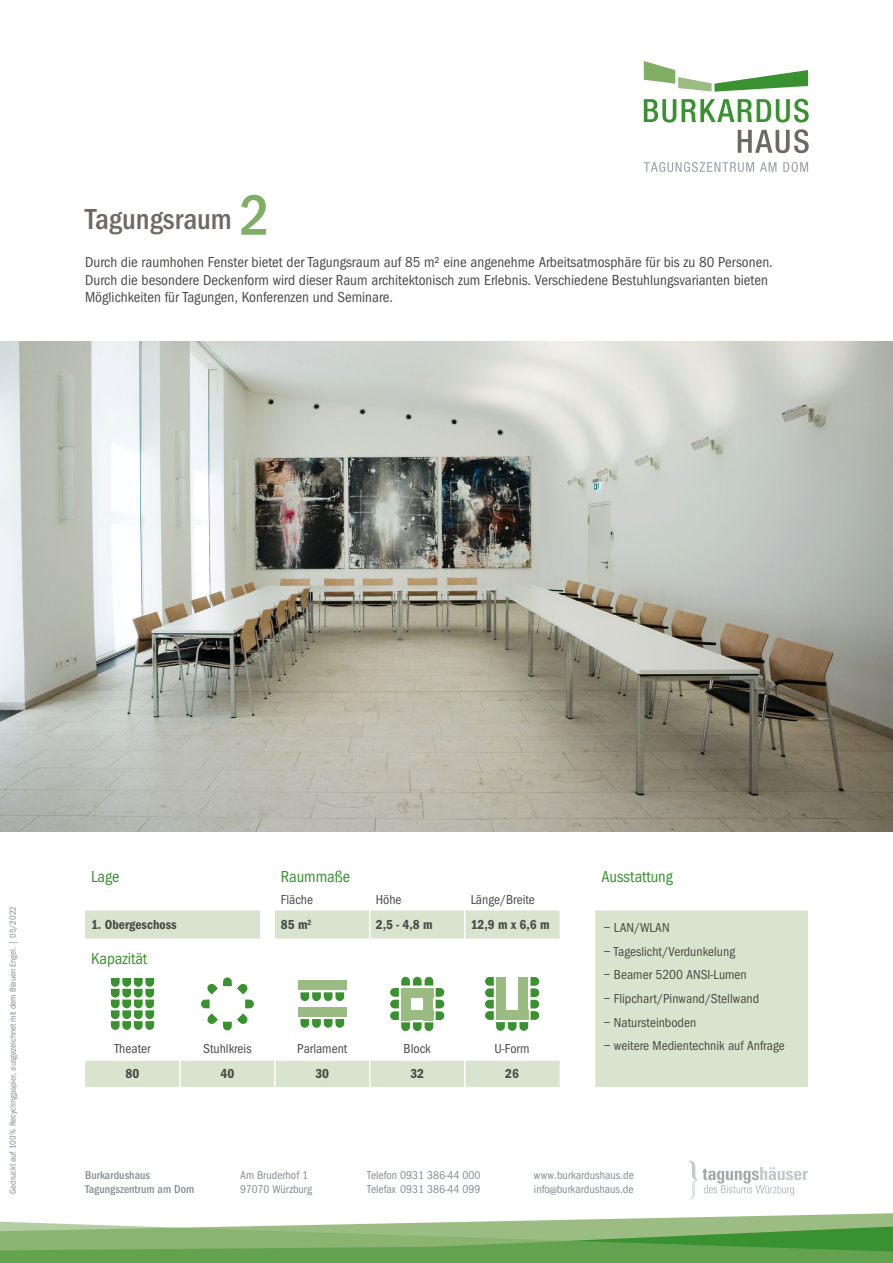
<style>
.page{position:relative;width:893px;height:1263px;background:#fff}
.page>*{position:absolute;margin:0;border:0;box-sizing:border-box;transform-origin:0 0}
.t1{font:30px "Franklin Goth EFTU Med Con";color:#6c6967}
.t2{font:16.5px "Franklin Goth EFTU Book Con";color:#39912f}
.t3{font:15px/17.2px "Franklin Goth EFTU Book Con";color:#4a4a49}
.t4{font:13.5px "Franklin Goth EFTU Book Con";color:#4a4a49}
.t5{font:13.5px "Franklin Goth EFTU Demi Con";color:#4a4a49}
.t6{font:11.7px/14.1px "Franklin Goth EFTU Book Con";color:#868d91}
.t7{font:11.7px/14.1px "Franklin Goth EFTU Med Con";color:#868d91}
.t8{font:9px "Franklin Goth EFTU Book Con";color:#868d91}
.s1{font-size:58.95px;color:#80ae64}
</style>
<div class="page">
<svg style="left:0;top:1213px;width:893px;height:50px"></svg>
<svg style="left:644px;top:61px;width:164px;height:31px"></svg>
<svg style="left:644px;top:99px;width:32px;height:23px"></svg>
<svg style="left:682px;top:99px;width:127px;height:23px"></svg>
<svg style="left:738px;top:129px;width:71px;height:24px"></svg>
<svg style="left:644px;top:162px;width:110px;height:10px"></svg>
<svg style="left:760px;top:162px;width:16px;height:10px"></svg>
<svg style="left:783px;top:162px;width:25px;height:10px"></svg>
<img style="left:0;top:342px;width:893px;height:489px">
<svg style="left:85px;top:910px;width:723px;height:177px;fill:#d8e4ce"></svg>
<hr style="left:369px;top:910px;width:2px;height:28px;background:#fff">
<svg style="left:464px;top:910px;width:1px;height:28px"></svg>
<hr style="left:179px;top:1061px;width:2px;height:26px;background:#fff">
<hr style="left:274px;top:1061px;width:2px;height:26px;background:#fff">
<hr style="left:369px;top:1061px;width:2px;height:26px;background:#fff">
<svg style="left:464px;top:1061px;width:1px;height:26px"></svg>
<svg style="left:111px;top:978px;width:43px;height:52px"></svg>
<svg style="left:201px;top:977px;width:53px;height:53px"></svg>
<svg style="left:300px;top:1019px;width:44px;height:9px"></svg>
<svg style="left:300px;top:992px;width:44px;height:9px"></svg>
<div style="left:298px;top:1007px;width:48px;height:10px;background:#9abc83"></div>
<div style="left:298px;top:980px;width:48px;height:10px;background:#9abc83"></div>
<svg style="left:390px;top:977px;width:54px;height:54px"></svg>
<div style="left:401px;top:988px;width:10px;height:32px;background:#9abc83"></div>
<div style="left:423px;top:988px;width:10px;height:32px;background:#9abc83"></div>
<div style="left:401px;top:988px;width:32px;height:10px;background:#9abc83"></div>
<div style="left:401px;top:1010px;width:32px;height:10px;background:#9abc83"></div>
<svg style="left:485px;top:977px;width:54px;height:54px"></svg>
<div style="left:496px;top:977px;width:10px;height:43px;background:#9abc83"></div>
<div style="left:518px;top:977px;width:10px;height:43px;background:#9abc83"></div>
<div style="left:496px;top:1010px;width:32px;height:10px;background:#9abc83"></div>
<svg style="left:689px;top:1161px;width:119px;height:38px"></svg>
<svg style="left:92px;top:920px;width:49px;height:11px"></svg>
<svg style="left:147px;top:920px;width:12px;height:9px"></svg>
<svg style="left:281px;top:919px;width:30px;height:10px"></svg>
<svg style="left:472px;top:920px;width:77px;height:11px"></svg>
<svg style="left:126px;top:1069px;width:13px;height:9px"></svg>
<svg style="left:506px;top:1069px;width:13px;height:9px"></svg>
<svg style="left:376px;top:920px;width:56px;height:11px"></svg>
<svg style="left:221px;top:1069px;width:13px;height:9px"></svg>
<svg style="left:316px;top:1069px;width:13px;height:9px"></svg>
<svg style="left:411px;top:1069px;width:12px;height:9px"></svg>
<h1 class="t1" style="left:85px;top:202px;width:186px">Tagungsraum <span class="s1">2</span></h1>
<p class="t3" style="left:85px;top:254px;width:689px">Durch die raumhohen Fenster bietet der Tagungsraum auf 85 m² eine angenehme Arbeitsatmosphäre für bis zu 80 Personen.<br>Durch die besondere Deckenform wird dieser Raum architektonisch zum Erlebnis. Verschiedene Bestuhlungsvarianten bieten<br>Möglichkeiten für Tagungen, Konferenzen und Seminare.</p>
<p class="t8" style="left:8px;top:1194px;width:289px;rotate:-90deg">Gedruckt auf 100% Recyclingpapier, ausgezeichnet mit dem Blauen Engel. | 05/2022</p>
<p class="t2" style="left:91px;top:868px;width:30px">Lage</p>
<p class="t2" style="left:281px;top:868px;width:71px">Raummaße</p>
<p class="t2" style="left:601px;top:868px;width:73px">Ausstattung</p>
<p class="t4" style="left:281px;top:892px;width:34px">Fläche</p>
<p class="t4" style="left:376px;top:892px;width:27px">Höhe</p>
<p class="t4" style="left:471px;top:892px;width:66px">Länge/Breite</p>
<p class="t5" style="left:142px;top:917px;width:37px">▲ □▲▲</p>
<p class="t4" style="left:604px;top:920px;width:67px">– LAN/WLAN</p>
<p class="t4" style="left:604px;top:944px;width:133px">– Tageslicht/Verdunkelung</p>
<p class="t4" style="left:604px;top:967px;width:145px">– Beamer 5200 ANSI-Lumen</p>
<p class="t4" style="left:604px;top:991px;width:157px">– Flipchart/Pinwand/Stellwand</p>
<p class="t4" style="left:604px;top:1015px;width:94px">– Natursteinboden</p>
<p class="t4" style="left:604px;top:1038px;width:182px">– weitere Medientechnik auf Anfrage</p>
<p class="t2" style="left:91px;top:950px;width:58px">Kapazität</p>
<p class="t4" style="left:114px;top:1041px;width:38px">Theater</p>
<p class="t4" style="left:203px;top:1041px;width:50px">Stuhlkreis</p>
<p class="t4" style="left:297px;top:1041px;width:52px">Parlament</p>
<p class="t4" style="left:404px;top:1041px;width:29px">Block</p>
<p class="t4" style="left:495px;top:1041px;width:37px">U-Form</p>
<p class="t7" style="left:85px;top:1168px;width:111px">Burkardushaus<br>Tagungszentrum am Dom</p>
<p class="t6" style="left:240px;top:1168px;width:73px">Am Bruderhof 1<br>97070 Würzburg</p>
<p class="t6" style="left:367px;top:1168px;width:115px">Telefon 0931 386-44 000<br>Telefax 0931 386-44 099</p>
<p class="t6" style="left:534px;top:1168px;width:102px">www.burkardushaus.de info@burkardushaus.de</p>
</div>
